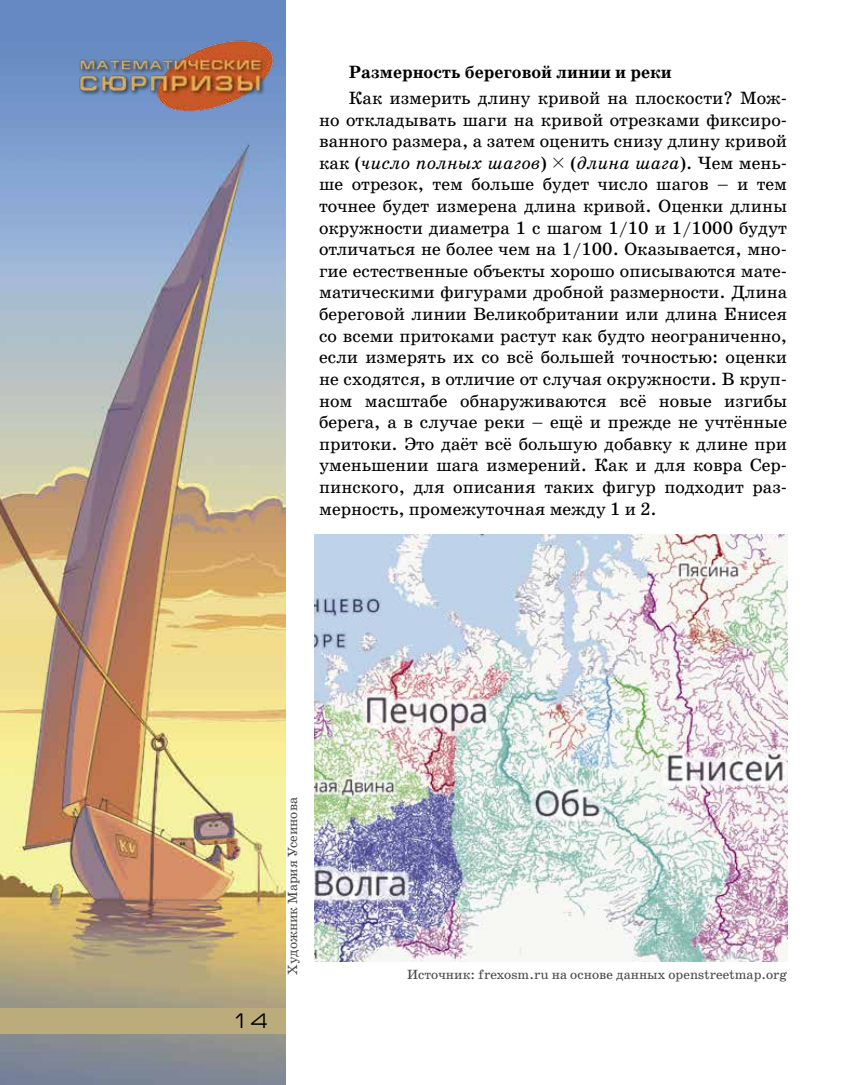
<style>
.page{position:relative;width:851px;height:1085px;background:#fff}
.page>*{position:absolute;margin:0;border:0;box-sizing:border-box;transform-origin:0 0}
.t1{font:21px "Europe Ext";color:#000}
.t2{font:18px/21.6px "School";color:#000;text-align:justify}
.t3{font:700 18px "School";color:#000}
.t4{font:13.5px "School";color:#484848}
.s1{font-style:italic}
.s2{font-family:"Math Font 1"}
</style>
<div class="page">
<img style="left:0;top:0;width:285px;height:1084px">
<div style="left:0;top:1008px;width:285px;height:25px;background:#bdac7b"></div>
<img style="left:75px;top:36px;width:203px;height:77px">
<img style="left:314px;top:534px;width:473px;height:427px">
<p class="t3" style="left:349px;top:61px;width:324px">Размерность береговой линии и реки</p>
<p class="t2" style="left:319px;top:87px;width:469px;text-indent:30px">Как измерить длину кривой на плоскости? Мож&shy;но откладывать шаги на кривой отрезками фиксиро&shy;ванного размера, а затем оценить снизу длину кривой как (<span class="s1">число полных шагов</span>) <span class="s2">×</span> (<span class="s1">длина шага</span>). Чем мень&shy;ше отрезок, тем больше будет число шагов – и тем точнее будет измерена длина кривой. Оценки длины окружности диаметра 1 с шагом 1/10 и 1/1000 будут отличаться не более чем на 1/100. Оказывается, мно&shy;гие естественные объекты хорошо описываются мате&shy;матическими фигурами дробной размерности. Длина береговой линии Великобритании или длина Енисея со всеми притоками растут как будто неограниченно, если измерять их со всё большей точностью: оценки не сходятся, в отличие от случая окружности. В круп&shy;ном масштабе обнаруживаются всё новые изгибы берега, а в случае реки – ещё и прежде не учтённые притоки. Это даёт всё большую добавку к длине при уменьшении шага измерений. Как и для ковра Сер&shy;пинского, для описания таких фигур подходит раз&shy;мерность, промежуточная между 1 и 2.</p>
<p class="t1" style="left:231px;top:1009px;width:38px">14</p>
<p class="t4" style="left:284px;top:974px;width:179px;rotate:-90deg">Художник Мария Усеинова</p>
<p class="t4" style="left:407px;top:965px;width:381px">Источник: frexosm.ru на основе данных openstreetmap.org</p>
</div>
